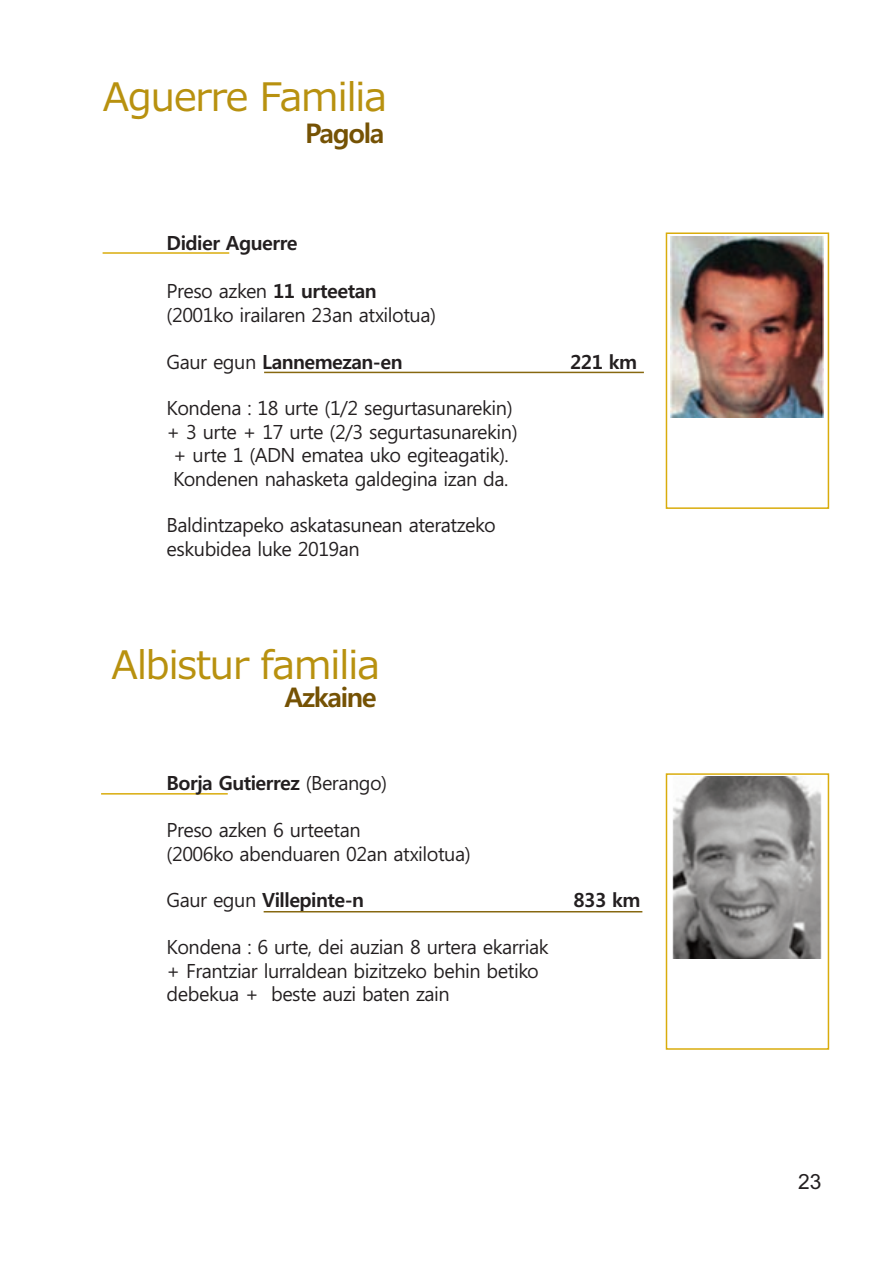
<style>
.page{position:relative;width:893px;height:1263px;background:#fff}
.page>*{position:absolute;margin:0;border:0;box-sizing:border-box;transform-origin:0 0}
.t1{font:39px "Meiryo";letter-spacing:-.025em;color:#b8910f}
.t2{font:700 27px "Malgun Gothic";letter-spacing:-.05em;color:#755204}
.t3{font:21px "Arial";color:#231f20}
.t4{font:19.5px/23.4px "Malgun Gothic";letter-spacing:-.025em;color:#231f20}
.t5{font:700 19.5px "Malgun Gothic";letter-spacing:-.025em;color:#231f20}
.s1{font-weight:700}
.s2{font-weight:400}
</style>
<div class="page">
<hr style="left:103px;top:252px;width:126px;height:2px;background:#d9ac0c">
<img style="left:671px;top:236px;width:153px;height:181px">
<div style="left:666px;top:232px;width:163px;height:277px;border:2px solid #d9ac0c"></div>
<img style="left:672px;top:777px;width:150px;height:181px">
<div style="left:666px;top:773px;width:163px;height:277px;border:2px solid #d9ac0c"></div>
<hr style="left:264px;top:372px;width:380px;height:1px;background:#876810">
<hr style="left:101px;top:793px;width:127px;height:1px;background:#d9ac0c">
<hr style="left:264px;top:911px;width:378px;height:1px;background:#876810">
<h1 class="t1" style="left:103px;top:75px;width:286px">Aguerre Familia</h1>
<h2 class="t2" style="left:305px;top:117px;width:81px">Pagola</h2>
<p class="t5" style="left:167px;top:232px;width:132px">Didier Aguerre</p>
<p class="t4" style="left:167px;top:279px;width:271px;line-height:24px">Preso azken <span class="s1">11 urteetan </span>(2001ko irailaren 23an atxilotua)</p>
<p class="t5" style="left:167px;top:350px;width:237px"><span class="s2">Gaur egun</span> Lannemezan-en</p>
<p class="t5" style="left:570px;top:350px;width:69px">221 km</p>
<p class="t4" style="left:167px;top:397px;width:353px;text-align:center">Kondena : 18 urte (1/2 segurtasunarekin) + 3 urte + 17 urte (2/3 segurtasunarekin) + urte 1 (ADN ematea uko egiteagatik).<br>Kondenen nahasketa galdegina izan da.</p>
<p class="t4" style="left:167px;top:514px;width:331px">Baldintzapeko askatasunean ateratzeko eskubidea luke 2019an</p>
<h1 class="t1" style="left:112px;top:643px;width:270px">Albistur familia</h1>
<h2 class="t2" style="left:284px;top:681px;width:94px">Azkaine</h2>
<p class="t5" style="left:167px;top:772px;width:222px">Borja Gutierrez <span class="s2">(Berango)</span></p>
<p class="t4" style="left:167px;top:819px;width:306px">Preso azken 6 urteetan<br>(2006ko abenduaren 02an atxilotua)</p>
<p class="t5" style="left:167px;top:889px;width:199px"><span class="s2">Gaur egun</span> Villepinte-n</p>
<p class="t5" style="left:573px;top:889px;width:69px">833 km</p>
<p class="t4" style="left:167px;top:936px;width:383px">Kondena : 6 urte, dei auzian 8 urtera ekarriak + Frantziar lurraldean bizitzeko behin betiko debekua + beste auzi baten zain</p>
<p class="t3" style="left:798px;top:1169px;width:25px">23</p>
</div>
